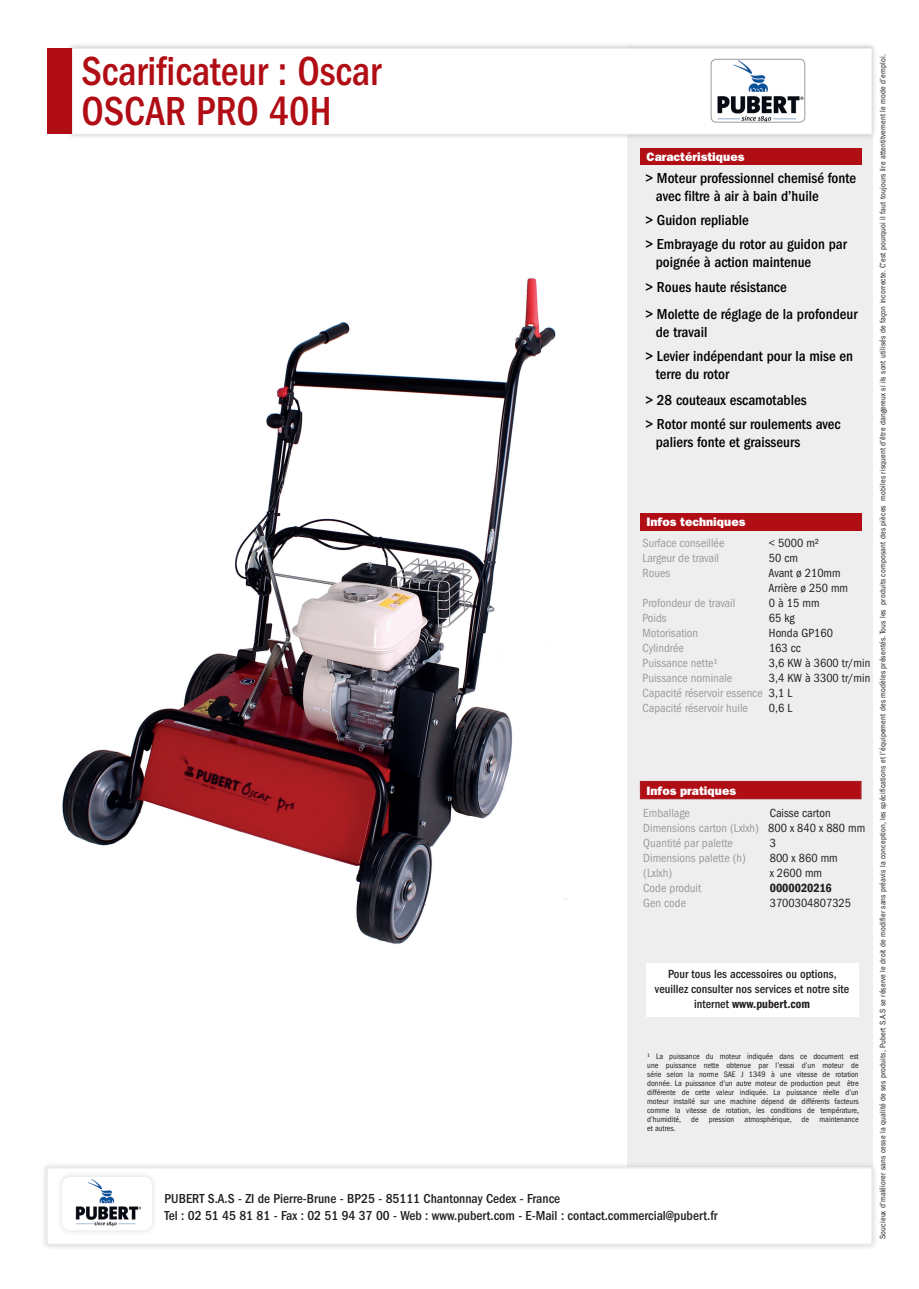
<style>
.page{position:relative;width:919px;height:1289px;background:#fff}
.page>*{position:absolute;margin:0;border:0;box-sizing:border-box;transform-origin:0 0}
.t1{font:500 condensed 42px "Franklin Gothic";color:#b00d15;scale:.95 1}
.t2{font:500 condensed 15px/18px "Franklin Gothic";color:#000001}
.t3{font:500 condensed 13.5px "Franklin Gothic";color:#231f20}
.t4{font:condensed 12.3px "ITC Franklin Gothic Std";color:#999b9e}
.t5{font:condensed 12.3px "ITC Franklin Gothic Std";color:#231f20}
.t6{font:500 condensed 12.3px/15px "Franklin Gothic";color:#231f20;text-align:center}
.t7{font:800 12.3px "Franklin Gothic";color:#fff}
.t8{font:600 condensed 12.3px "Franklin Gothic";color:#231f20}
.t9{font:condensed 8.25px/9px "Franklin Gothic";color:#231f20;text-align:justify}
.t10{font:condensed 8.25px "ITC Franklin Gothic Std";letter-spacing:.02em;color:#231f20}
.t11{font:condensed 8.25px "ITC Franklin Gothic Std";color:#231f20}
.s1{color:#231f20}
.s2{font-weight:600}
</style>
<div class="page">
<div style="left:627px;top:134px;width:245px;height:1032px;background:#eeeeef"></div>
<div style="left:40px;top:1161px;width:838px;height:89px;background:#f2f2f2"></div>
<div style="left:46px;top:1166px;width:826px;height:78px;background:#fff;border:2px solid #e9eaeb"></div>
<div style="left:56px;top:1170px;width:102px;height:66px;background:#f9f9f9"></div>
<div style="left:62px;top:1176px;width:90px;height:54px;background:#fff;border-radius:9px"></div>
<img style="left:75px;top:1179px;width:67px;height:47px">
<div style="left:639px;top:781px;width:222px;height:18px;background:#b00d15;border:2px solid #ad1e22"></div>
<div style="left:639px;top:513px;width:222px;height:17px;background:#b00d15"></div>
<div style="left:639px;top:148px;width:222px;height:17px;background:#b00d15"></div>
<div style="left:66px;top:42px;width:811px;height:98px;background:#231f20;opacity:.26"></div>
<div style="left:72px;top:48px;width:800px;height:86px;background:#fff;border:1px solid #e9eaeb"></div>
<div style="left:47px;top:48px;width:25px;height:86px;background:#b00d15"></div>
<img style="left:717px;top:59px;width:87px;height:63px">
<div style="left:710px;top:59px;width:94px;height:63px;border:1px solid #999b9e;border-radius:5px"></div>
<div style="left:646px;top:963px;width:212px;height:54px;background:#fff"></div>
<img style="left:62px;top:278px;width:505px;height:666px">
<p class="t1" style="left:81px;top:47px;width:317px">Scarificateur : Oscar</p>
<p class="t1" style="left:81px;top:88px;width:264px">OSCAR PRO 40H</p>
<p class="t7" style="left:646px;top:149px;width:99px">Caractéristiques</p>
<p class="t2" style="left:655px;top:169px;width:202px;text-indent:-10px">&gt; Moteur professionnel chemisé fonte avec filtre à air à bain d’huile</p>
<p class="t2" style="left:645px;top:211px;width:105px">&gt; Guidon repliable</p>
<p class="t2" style="left:655px;top:235px;width:192px;text-indent:-10px">&gt; Embrayage du rotor au guidon par poignée à action maintenue</p>
<p class="t2" style="left:645px;top:278px;width:143px">&gt; Roues haute résistance</p>
<p class="t2" style="left:655px;top:305px;width:203px;text-indent:-10px">&gt; Molette de réglage de la profondeur de travail</p>
<p class="t2" style="left:655px;top:347px;width:199px;text-indent:-10px">&gt; Levier indépendant pour la mise en terre du rotor</p>
<p class="t2" style="left:645px;top:391px;width:163px">&gt; 28 couteaux escamotables</p>
<p class="t2" style="left:655px;top:415px;width:186px;text-indent:-10px">&gt; Rotor monté sur roulements avec paliers fonte et graisseurs</p>
<p class="t7" style="left:646px;top:515px;width:100px">Infos techniques</p>
<p class="t4" style="left:642px;top:536px;width:83px">Surface conseillée</p>
<p class="t5" style="left:769px;top:536px;width:52px">&lt; 5000 m²</p>
<p class="t4" style="left:642px;top:551px;width:78px">Largeur de travail</p>
<p class="t5" style="left:769px;top:551px;width:31px">50 cm</p>
<p class="t4" style="left:642px;top:566px;width:29px">Roues</p>
<p class="t5" style="left:768px;top:566px;width:74px">Avant ø 210mm</p>
<p class="t5" style="left:768px;top:581px;width:81px">Arrière ø 250 mm</p>
<p class="t4" style="left:642px;top:596px;width:94px">Profondeur de travail</p>
<p class="t5" style="left:768px;top:596px;width:52px">0 à 15 mm</p>
<p class="t4" style="left:642px;top:611px;width:26px">Poids</p>
<p class="t5" style="left:769px;top:611px;width:27px">65 kg</p>
<p class="t4" style="left:642px;top:626px;width:57px">Motorisation</p>
<p class="t5" style="left:769px;top:626px;width:65px">Honda GP160</p>
<p class="t4" style="left:642px;top:641px;width:43px">Cylindrée</p>
<p class="t5" style="left:769px;top:641px;width:33px">163 cc</p>
<p class="t4" style="left:642px;top:656px;width:77px">Puissance nette¹</p>
<p class="t5" style="left:769px;top:656px;width:103px">3,6 KW à 3600 tr/min</p>
<p class="t4" style="left:642px;top:671px;width:91px">Puissance nominale</p>
<p class="t5" style="left:769px;top:671px;width:103px">3,4 KW à 3300 tr/min</p>
<p class="t4" style="left:642px;top:686px;width:151px">Capacité réservoir essence <span class="s1">3,1 L</span></p>
<p class="t4" style="left:642px;top:701px;width:107px">Capacité réservoir huile</p>
<p class="t5" style="left:769px;top:701px;width:25px">0,6 L</p>
<p class="t7" style="left:646px;top:783px;width:91px">Infos pratiques</p>
<p class="t4" style="left:643px;top:805px;width:48px">Emballage</p>
<p class="t5" style="left:769px;top:805px;width:62px">Caisse carton</p>
<p class="t4" style="left:643px;top:820px;width:223px">Dimensions carton (Lxlxh) <span class="s1">800 x 840 x 880 mm</span></p>
<p class="t4" style="left:643px;top:835px;width:91px">Quantité par palette</p>
<p class="t5" style="left:769px;top:835px;width:8px">3</p>
<p class="t4" style="left:643px;top:850px;width:104px">Dimensions palette (h)</p>
<p class="t5" style="left:769px;top:850px;width:69px">800 x 860 mm</p>
<p class="t4" style="left:643px;top:865px;width:30px">(Lxlxh)</p>
<p class="t5" style="left:769px;top:865px;width:54px">x 2600 mm</p>
<p class="t4" style="left:643px;top:880px;width:59px">Code produit</p>
<p class="t8" style="left:769px;top:879px;width:63px">0000020216</p>
<p class="t4" style="left:643px;top:895px;width:44px">Gen code</p>
<p class="t5" style="left:769px;top:895px;width:83px">3700304807325</p>
<p class="t6" style="left:655px;top:966px;width:196px">Pour tous les accessoires ou options, veuillez consulter nos services et notre site internet <span class="s2">www.pubert.com</span></p>
<p class="t9" style="left:647px;top:1052px;width:213px">¹ La puissance du moteur indiquée dans ce document est une puissance nette obtenue par l’essai d’un moteur de série selon la norme SAE J 1349 à une vitesse de rotation</p>
<p class="t9" style="left:647px;top:1079px;width:213px">donnée. La puissance d’un autre moteur de production peut être</p>
<p class="t9" style="left:647px;top:1088px;width:213px">différente de cette valeur indiquée. La puissance réelle d’un moteur installé sur une machine dépend de différents facteurs comme la vitesse de rotation, les conditions de température,</p>
<p class="t11" style="left:647px;top:1114px;width:213px">d’humidité, de pression atmosphérique, de maintenance</p>
<p class="t11" style="left:647px;top:1123px;width:30px">et autres.</p>
<p class="t3" style="left:165px;top:1191px;width:397px">PUBERT S.A.S - ZI de Pierre-Brune - BP25 - 85111 Chantonnay Cedex - France</p>
<p class="t3" style="left:165px;top:1207px;width:554px">Tel : 02 51 45 81 81 - Fax : 02 51 94 37 00 - Web : www.pubert.com - E-Mail : contact.commercial@pubert.fr</p>
<p class="t10" style="left:877px;top:1238px;width:1186px;rotate:-90deg">Soucieux d’maléiorer sans cesse la qualité de ses produits, Pubert S.A.S se réserve le droit de modifier sans préavis la conception, les spécifications et l’équipement des modèles présentés. Tous les produits composant des pièces mobiles risquent d’être dangereux si ils sont utilisés de façon incorrecte. C’est pourquoi il faut toujours lire attentitvement le mode d’emploi.</p>
</div>
